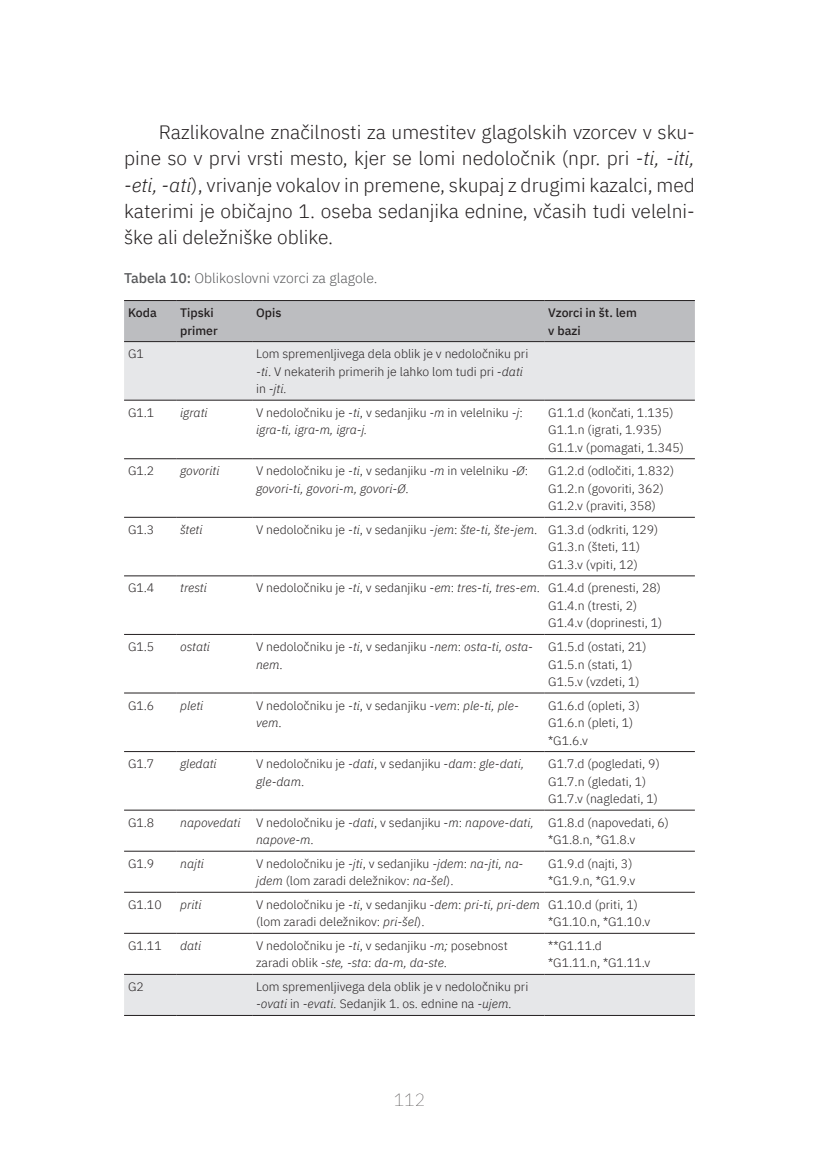
<style>
.page{position:relative;width:819px;height:1166px;background:#fff}
.page>*{position:absolute;margin:0;border:0;box-sizing:border-box;transform-origin:0 0}
.t1{font:300 19.25px/26.2px "IBM Plex Sans";color:#231f20;text-align:justify}
.t2{font:100 17.5px "IBM Plex Sans";color:#231f20}
.Tabele{font:300 14px "IBM Plex Sans";color:#57585a}
.t3{font:300 12.25px/17.5px "IBM Plex Sans";color:#231f20}
.t4{font:italic 300 12.25px "IBM Plex Sans";color:#231f20}
.t5{font:500 12.25px/17.5px "IBM Plex Sans";color:#231f20}
.s1{font-style:italic}
.s2{font-weight:500}
</style>
<div class="page">
<div style="left:124px;top:301px;width:570px;height:40px;background:#bcbdc0"></div>
<svg style="left:124px;top:342px;width:570px;height:673px"></svg>
<hr style="left:124px;top:300px;width:52px;height:1px;background:#231f20">
<hr style="left:176px;top:300px;width:76px;height:1px;background:#231f20">
<hr style="left:252px;top:300px;width:292px;height:1px;background:#231f20">
<hr style="left:544px;top:300px;width:150px;height:1px;background:#231f20">
<hr style="left:124px;top:341px;width:52px;height:1px;background:#231f20">
<hr style="left:176px;top:341px;width:76px;height:1px;background:#231f20">
<hr style="left:252px;top:341px;width:292px;height:1px;background:#231f20">
<hr style="left:544px;top:341px;width:150px;height:1px;background:#231f20">
<hr style="left:124px;top:400px;width:52px;height:1px;background:#231f20">
<hr style="left:176px;top:400px;width:76px;height:1px;background:#231f20">
<hr style="left:252px;top:400px;width:292px;height:1px;background:#231f20">
<hr style="left:544px;top:400px;width:150px;height:1px;background:#231f20">
<hr style="left:124px;top:458px;width:52px;height:1px;background:#231f20">
<hr style="left:176px;top:458px;width:76px;height:1px;background:#231f20">
<hr style="left:252px;top:458px;width:292px;height:1px;background:#231f20">
<hr style="left:544px;top:458px;width:150px;height:1px;background:#231f20">
<hr style="left:124px;top:517px;width:52px;height:1px;background:#231f20">
<hr style="left:176px;top:517px;width:76px;height:1px;background:#231f20">
<hr style="left:252px;top:517px;width:292px;height:1px;background:#231f20">
<hr style="left:544px;top:517px;width:150px;height:1px;background:#231f20">
<hr style="left:124px;top:575px;width:52px;height:1px;background:#231f20">
<hr style="left:176px;top:575px;width:76px;height:1px;background:#231f20">
<hr style="left:252px;top:575px;width:292px;height:1px;background:#231f20">
<hr style="left:544px;top:575px;width:150px;height:1px;background:#231f20">
<hr style="left:124px;top:634px;width:52px;height:1px;background:#231f20">
<hr style="left:176px;top:634px;width:76px;height:1px;background:#231f20">
<hr style="left:252px;top:634px;width:292px;height:1px;background:#231f20">
<hr style="left:544px;top:634px;width:150px;height:1px;background:#231f20">
<hr style="left:124px;top:692px;width:52px;height:1px;background:#231f20">
<hr style="left:176px;top:692px;width:76px;height:1px;background:#231f20">
<hr style="left:252px;top:692px;width:292px;height:1px;background:#231f20">
<hr style="left:544px;top:692px;width:150px;height:1px;background:#231f20">
<hr style="left:124px;top:751px;width:52px;height:1px;background:#231f20">
<hr style="left:176px;top:751px;width:76px;height:1px;background:#231f20">
<hr style="left:252px;top:751px;width:292px;height:1px;background:#231f20">
<hr style="left:544px;top:751px;width:150px;height:1px;background:#231f20">
<hr style="left:124px;top:810px;width:52px;height:1px;background:#231f20">
<hr style="left:176px;top:810px;width:76px;height:1px;background:#231f20">
<hr style="left:252px;top:810px;width:292px;height:1px;background:#231f20">
<hr style="left:544px;top:810px;width:150px;height:1px;background:#231f20">
<hr style="left:124px;top:851px;width:52px;height:1px;background:#231f20">
<hr style="left:176px;top:851px;width:76px;height:1px;background:#231f20">
<hr style="left:252px;top:851px;width:292px;height:1px;background:#231f20">
<hr style="left:544px;top:851px;width:150px;height:1px;background:#231f20">
<hr style="left:124px;top:892px;width:52px;height:1px;background:#231f20">
<hr style="left:176px;top:892px;width:76px;height:1px;background:#231f20">
<hr style="left:252px;top:892px;width:292px;height:1px;background:#231f20">
<hr style="left:544px;top:892px;width:150px;height:1px;background:#231f20">
<hr style="left:124px;top:933px;width:52px;height:1px;background:#231f20">
<hr style="left:176px;top:933px;width:76px;height:1px;background:#231f20">
<hr style="left:252px;top:933px;width:292px;height:1px;background:#231f20">
<hr style="left:544px;top:933px;width:150px;height:1px;background:#231f20">
<hr style="left:124px;top:974px;width:52px;height:1px;background:#231f20">
<hr style="left:176px;top:974px;width:76px;height:1px;background:#231f20">
<hr style="left:252px;top:974px;width:292px;height:1px;background:#231f20">
<hr style="left:544px;top:974px;width:150px;height:1px;background:#231f20">
<hr style="left:124px;top:1015px;width:52px;height:1px;background:#231f20">
<hr style="left:176px;top:1015px;width:76px;height:1px;background:#231f20">
<hr style="left:252px;top:1015px;width:292px;height:1px;background:#231f20">
<hr style="left:544px;top:1015px;width:150px;height:1px;background:#231f20">
<p class="t1" style="left:124px;top:117px;width:572px;text-indent:35px">Razlikovalne značilnosti za umestitev glagolskih vzorcev v sku&shy;pine so v prvi vrsti mesto, kjer se lomi nedoločnik (npr. pri <span class="s1">-ti, -iti, -eti, -ati</span>), vrivanje vokalov in premene, skupaj z drugimi kazalci, med katerimi je običajno 1. oseba sedanjika ednine, včasih tudi velelni&shy;ške ali deležniške oblike.</p>
<p class="Tabele" style="left:124px;top:268px;width:255px"><span class="s2">Tabela 10:</span> Oblikoslovni vzorci za glagole.</p>
<p class="t5" style="left:128px;top:303px;width:30px">Koda</p>
<p class="t5" style="left:180px;top:303px;width:39px">Tipski primer</p>
<p class="t5" style="left:256px;top:303px;width:27px">Opis</p>
<p class="t5" style="left:548px;top:303px;width:90px">Vzorci in št. lem v bazi</p>
<p class="t3" style="left:128px;top:344px;width:17px">G1</p>
<p class="t3" style="left:256px;top:344px;width:274px">Lom spremenljivega dela oblik je v nedoločniku pri <span class="s1">-ti</span>. V nekaterih primerih je lahko lom tudi pri <span class="s1">-dati </span>in <span class="s1">-jti.</span></p>
<p class="t3" style="left:128px;top:403px;width:28px">G1.1</p>
<p class="t4" style="left:180px;top:403px;width:29px">igrati</p>
<p class="t3" style="left:256px;top:403px;width:268px">V nedoločniku je <span class="s1">-ti</span>, v sedanjiku <span class="s1">-m</span> in velelniku <span class="s1">-j</span>: <span class="s1">igra-ti, igra-m, igra-j.</span></p>
<p class="t3" style="left:548px;top:403px;width:137px">G1.1.d (končati, 1.135)<br>G1.1.n (igrati, 1.935)<br>G1.1.v (pomagati, 1.345)</p>
<p class="t3" style="left:128px;top:461px;width:28px">G1.2</p>
<p class="t4" style="left:180px;top:462px;width:41px">govoriti</p>
<p class="t3" style="left:256px;top:461px;width:274px">V nedoločniku je <span class="s1">-ti</span>, v sedanjiku <span class="s1">-m</span> in velelniku <span class="s1">-Ø</span>: <span class="s1">govori-ti, govori-m, govori-Ø</span>.</p>
<p class="t3" style="left:548px;top:461px;width:127px">G1.2.d (odločiti, 1.832)<br>G1.2.n (govoriti, 362)<br>G1.2.v (praviti, 358)</p>
<p class="t3" style="left:128px;top:520px;width:28px">G1.3</p>
<p class="t4" style="left:180px;top:520px;width:24px">šteti</p>
<p class="t3" style="left:256px;top:520px;width:282px">V nedoločniku je <span class="s1">-ti</span>, v sedanjiku -<span class="s1">jem</span>: <span class="s1">šte-ti, šte-jem</span>.</p>
<p class="t3" style="left:548px;top:520px;width:111px">G1.3.d (odkriti, 129)<br>G1.3.n (šteti, 11)<br>G1.3.v (vpiti, 12)</p>
<p class="t3" style="left:128px;top:578px;width:28px">G1.4</p>
<p class="t4" style="left:180px;top:579px;width:28px">tresti</p>
<p class="t3" style="left:256px;top:578px;width:285px">V nedoločniku je -<span class="s1">ti</span>, v sedanjiku -<span class="s1">em</span>: <span class="s1">tres-ti, tres-em</span>.</p>
<p class="t3" style="left:548px;top:578px;width:115px">G1.4.d (prenesti, 28)<br>G1.4.n (tresti, 2)<br>G1.4.v (doprinesti, 1)</p>
<p class="t3" style="left:128px;top:637px;width:28px">G1.5</p>
<p class="t4" style="left:180px;top:637px;width:31px">ostati</p>
<p class="t3" style="left:256px;top:637px;width:278px">V nedoločniku je <span class="s1">-ti</span>, v sedanjiku -<span class="s1">nem</span>: <span class="s1">osta-ti, osta&shy;nem</span>.</p>
<p class="t3" style="left:548px;top:637px;width:100px">G1.5.d (ostati, 21)<br>G1.5.n (stati, 1)<br>G1.5.v (vzdeti, 1)</p>
<p class="t3" style="left:128px;top:695px;width:28px">G1.6</p>
<p class="t4" style="left:180px;top:696px;width:25px">pleti</p>
<p class="t3" style="left:256px;top:695px;width:264px">V nedoločniku je <span class="s1">-ti</span>, v sedanjiku -<span class="s1">vem</span>: <span class="s1">ple-ti, ple&shy;vem</span>.</p>
<p class="t3" style="left:548px;top:695px;width:93px">G1.6.d (opleti, 3)<br>G1.6.n (pleti, 1) *G1.6.v</p>
<p class="t3" style="left:128px;top:754px;width:28px">G1.7</p>
<p class="t4" style="left:180px;top:754px;width:38px">gledati</p>
<p class="t3" style="left:256px;top:754px;width:270px">V nedoločniku je <span class="s1">-dati</span>, v sedanjiku -<span class="s1">dam</span>: <span class="s1">gle-dati, gle-dam</span>.</p>
<p class="t3" style="left:548px;top:754px;width:113px">G1.7.d (pogledati, 9)<br>G1.7.n (gledati, 1)<br>G1.7.v (nagledati, 1)</p>
<p class="t3" style="left:128px;top:812px;width:28px">G1.8</p>
<p class="t4" style="left:180px;top:813px;width:62px">napovedati</p>
<p class="t3" style="left:256px;top:812px;width:279px">V nedoločniku je <span class="s1">-dati</span>, v sedanjiku -<span class="s1">m</span>: <span class="s1">napove-dati, napove-m</span>.</p>
<p class="t3" style="left:548px;top:812px;width:122px">G1.8.d (napovedati, 6) *G1.8.n, *G1.8.v</p>
<p class="t3" style="left:128px;top:853px;width:28px">G1.9</p>
<p class="t4" style="left:180px;top:854px;width:25px">najti</p>
<p class="t3" style="left:256px;top:853px;width:269px">V nedoločniku je <span class="s1">-jti</span>, v sedanjiku <span class="s1">-jdem</span>: <span class="s1">na-jti, na&shy;jdem</span> (lom zaradi deležnikov: <span class="s1">na-šel</span>).</p>
<p class="t3" style="left:548px;top:853px;width:89px">G1.9.d (najti, 3) *G1.9.n, *G1.9.v</p>
<p class="t3" style="left:128px;top:895px;width:35px">G1.10</p>
<p class="t4" style="left:180px;top:895px;width:23px">priti</p>
<p class="t3" style="left:256px;top:895px;width:285px">V nedoločniku je <span class="s1">-ti</span>, v sedanjiku -<span class="s1">dem</span>: <span class="s1">pri-ti, pri-dem </span>(lom zaradi deležnikov: <span class="s1">pri-šel</span>).</p>
<p class="t3" style="left:548px;top:895px;width:103px">G1.10.d (priti, 1) *G1.10.n, *G1.10.v</p>
<p class="t3" style="left:128px;top:936px;width:35px">G1.11</p>
<p class="t4" style="left:180px;top:936px;width:23px">dati</p>
<p class="t3" style="left:256px;top:936px;width:253px">V nedoločniku je -<span class="s1">ti</span>, v sedanjiku <span class="s1">-m;</span> posebnost zaradi oblik <span class="s1">-ste, -sta</span>: <span class="s1">da-m, da-ste</span>.</p>
<p class="t3" style="left:548px;top:936px;width:103px">**G1.11.d *G1.11.n, *G1.11.v</p>
<p class="t3" style="left:128px;top:977px;width:17px">G2</p>
<p class="t3" style="left:256px;top:977px;width:274px">Lom spremenljivega dela oblik je v nedoločniku pri <span class="s1">-ovati</span> in <span class="s1">-evati.</span> Sedanjik 1. os. ednine na <span class="s1">-ujem.</span></p>
<h2 class="t2" style="left:394px;top:1087px;width:33px">112</h2>
</div>
